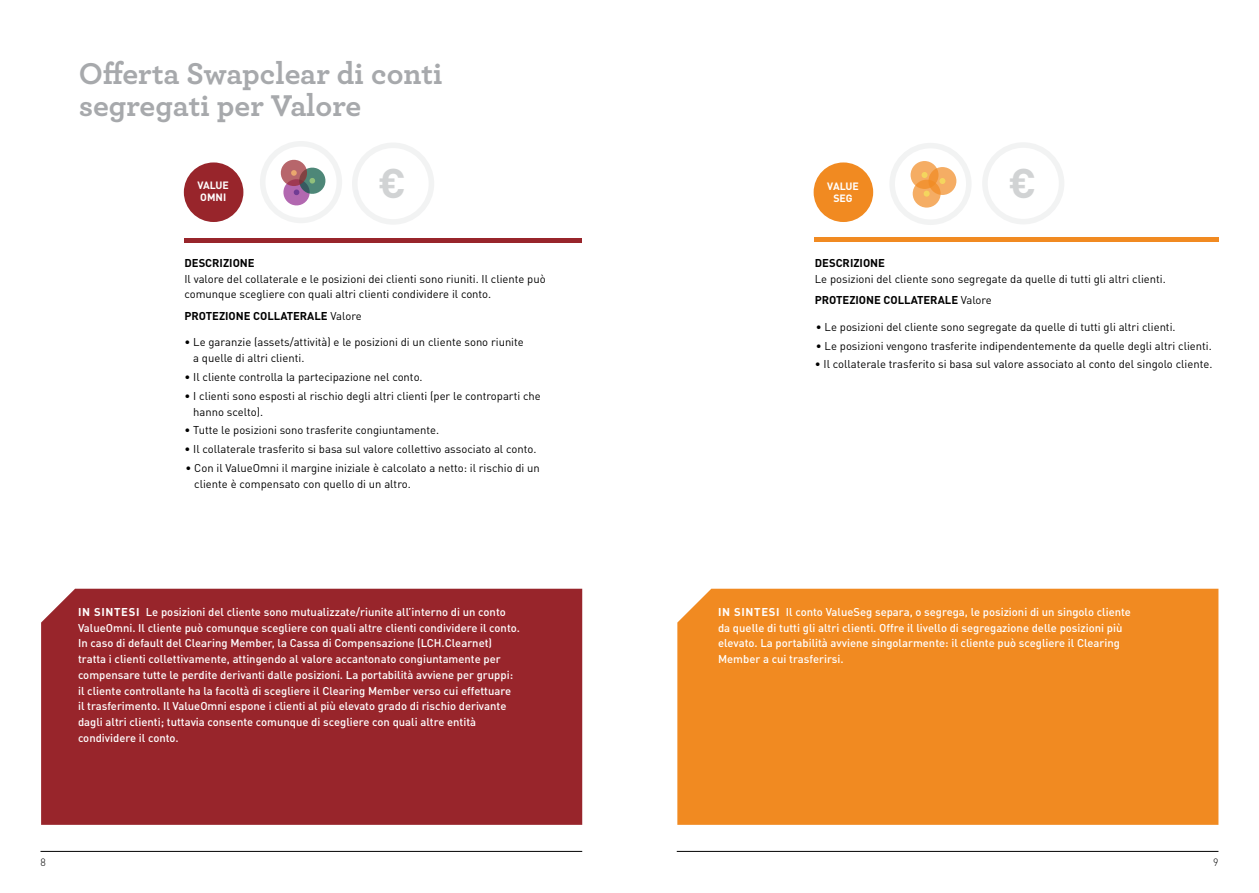
<style>
.page{position:relative;width:1259px;height:893px;background:#fff}
.page>*{position:absolute;margin:0;border:0;box-sizing:border-box;transform-origin:0 0}
.t1{font:700 40.95px "DIN";color:#d1d3d4}
.t2{font:700 31.5px/32.2px "Archer";color:#a7a9ac}
.t3{font:500 11.25px/15.8px "DIN Pro";color:#fff}
.t4{font:11.25px/15.8px "DIN Pro";color:#000}
.t5{font:700 11.25px "DIN Pro";color:#000}
.t6{font:700 10.5px/12px "DIN Pro";color:#fff}
.t7{font:300 10.5px "DIN";color:#000}
.s1{font-weight:400}
.s2{font-weight:700}
</style>
<div class="page">
<hr style="left:40px;top:851px;width:542px;height:1px;background:#000">
<hr style="left:677px;top:851px;width:541px;height:1px;background:#000">
<div style="left:41px;top:589px;width:541px;height:236px;background:#98252b"></div>
<div style="left:677px;top:589px;width:541px;height:236px;background:#f18a21"></div>
<div style="left:184px;top:162px;width:59px;height:60px;background:#98252b;border-radius:50%"></div>
<div style="left:813px;top:162px;width:60px;height:60px;background:#f18a21;border-radius:50%"></div>
<hr style="left:184px;top:238px;width:398px;height:4px;background:#98252b">
<hr style="left:814px;top:238px;width:404px;height:4px;background:#f18a21">
<div style="left:260px;top:141px;width:82px;height:82px;border:6px solid #e6e7e8;border-radius:50%"></div>
<svg style="left:910px;top:161px;width:28px;height:28px"></svg>
<svg style="left:921px;top:172px;width:6px;height:6px"></svg>
<svg style="left:928px;top:167px;width:28px;height:28px"></svg>
<svg style="left:939px;top:178px;width:6px;height:6px"></svg>
<svg style="left:912px;top:180px;width:28px;height:28px"></svg>
<svg style="left:923px;top:191px;width:6px;height:6px"></svg>
<div style="left:889px;top:143px;width:82px;height:82px;border:6px solid #e6e7e8;border-radius:50%"></div>
<div style="left:352px;top:143px;width:82px;height:82px;border:6px solid #e6e7e8;border-radius:50%"></div>
<div style="left:982px;top:142px;width:82px;height:82px;border:6px solid #e6e7e8;border-radius:50%"></div>
<svg style="left:280px;top:159px;width:46px;height:47px"></svg>
<h2 class="t2" style="left:79px;top:55px;width:365px">Offerta Swapclear di conti segregati per Valore</h2>
<h1 class="t1" style="left:378px;top:157px;width:30px">€</h1>
<h1 class="t1" style="left:1008px;top:156px;width:30px">€</h1>
<p class="t6" style="left:197px;top:178px;width:33px">VALUE<br>OMNI</p>
<p class="t6" style="left:827px;top:179px;width:33px;text-align:center">VALUE<br>SEG</p>
<p class="t5" style="left:184px;top:254px;width:72px">DESCRIZIONE</p>
<p class="t4" style="left:184px;top:270px;width:363px">Il valore del collaterale e le posizioni dei clienti sono riuniti. Il cliente può comunque scegliere con quali altri clienti condividere il conto.</p>
<p class="t5" style="left:184px;top:307px;width:179px">PROTEZIONE COLLATERALE <span class="s1">Valore</span></p>
<p class="t4" style="left:193px;top:333px;width:332px;text-indent:-9px">• Le garanzie (assets/attività) e le posizioni di un cliente sono riunite a quelle di altri clienti.</p>
<p class="t4" style="left:184px;top:368px;width:240px">• Il cliente controlla la partecipazione nel conto.</p>
<p class="t4" style="left:193px;top:387px;width:349px;text-indent:-9px">• I clienti sono esposti al rischio degli altri clienti (per le controparti che hanno scelto).</p>
<p class="t4" style="left:184px;top:421px;width:256px">• Tutte le posizioni sono trasferite congiuntamente.</p>
<p class="t4" style="left:184px;top:440px;width:353px">• Il collaterale trasferito si basa sul valore collettivo associato al conto.</p>
<p class="t4" style="left:194px;top:459px;width:347px;text-indent:-9px">• Con il ValueOmni il margine iniziale è calcolato a netto: il rischio di un cliente è compensato con quello di un altro.</p>
<p class="t5" style="left:815px;top:254px;width:72px">DESCRIZIONE</p>
<p class="t4" style="left:815px;top:267px;width:352px;line-height:21.8px">Le posizioni del cliente sono segregate da quelle di tutti gli altri clienti.<br><span class="s2">PROTEZIONE COLLATERALE</span> Valore</p>
<p class="t4" style="left:816px;top:318px;width:361px">• Le posizioni del cliente sono segregate da quelle di tutti gli altri clienti.</p>
<p class="t4" style="left:816px;top:336px;width:397px">• Le posizioni vengono trasferite indipendentemente da quelle degli altri clienti.</p>
<p class="t4" style="left:815px;top:355px;width:399px">• Il collaterale trasferito si basa sul valore associato al conto del singolo cliente.</p>
<p class="t3" style="left:78px;top:603px;width:443px"><span class="s2">IN SINTESI</span> Le posizioni del cliente sono mutualizzate/riunite all’interno di un conto ValueOmni. Il cliente può comunque scegliere con quali altre clienti condividere il conto.<br>In caso di default del Clearing Member, la Cassa di Compensazione (LCH.Clearnet) tratta i clienti collettivamente, attingendo al valore accantonato congiuntamente per compensare tutte le perdite derivanti dalle posizioni. La portabilità avviene per gruppi: il cliente controllante ha la facoltà di scegliere il Clearing Member verso cui effettuare il trasferimento. Il ValueOmni espone i clienti al più elevato grado di rischio derivante dagli altri clienti; tuttavia consente comunque di scegliere con quali altre entità condividere il conto.</p>
<p class="t3" style="left:718px;top:603px;width:414px"><span class="s2">IN SINTESI</span> Il conto ValueSeg separa, o segrega, le posizioni di un singolo cliente da quelle di tutti gli altri clienti. Offre il livello di segregazione delle posizioni più elevato. La portabilità avviene singolarmente: il cliente può scegliere il Clearing Member a cui trasferirsi.</p>
<p class="t7" style="left:40px;top:855px;width:7px">8</p>
<p class="t7" style="left:1213px;top:855px;width:7px">9</p>
</div>
